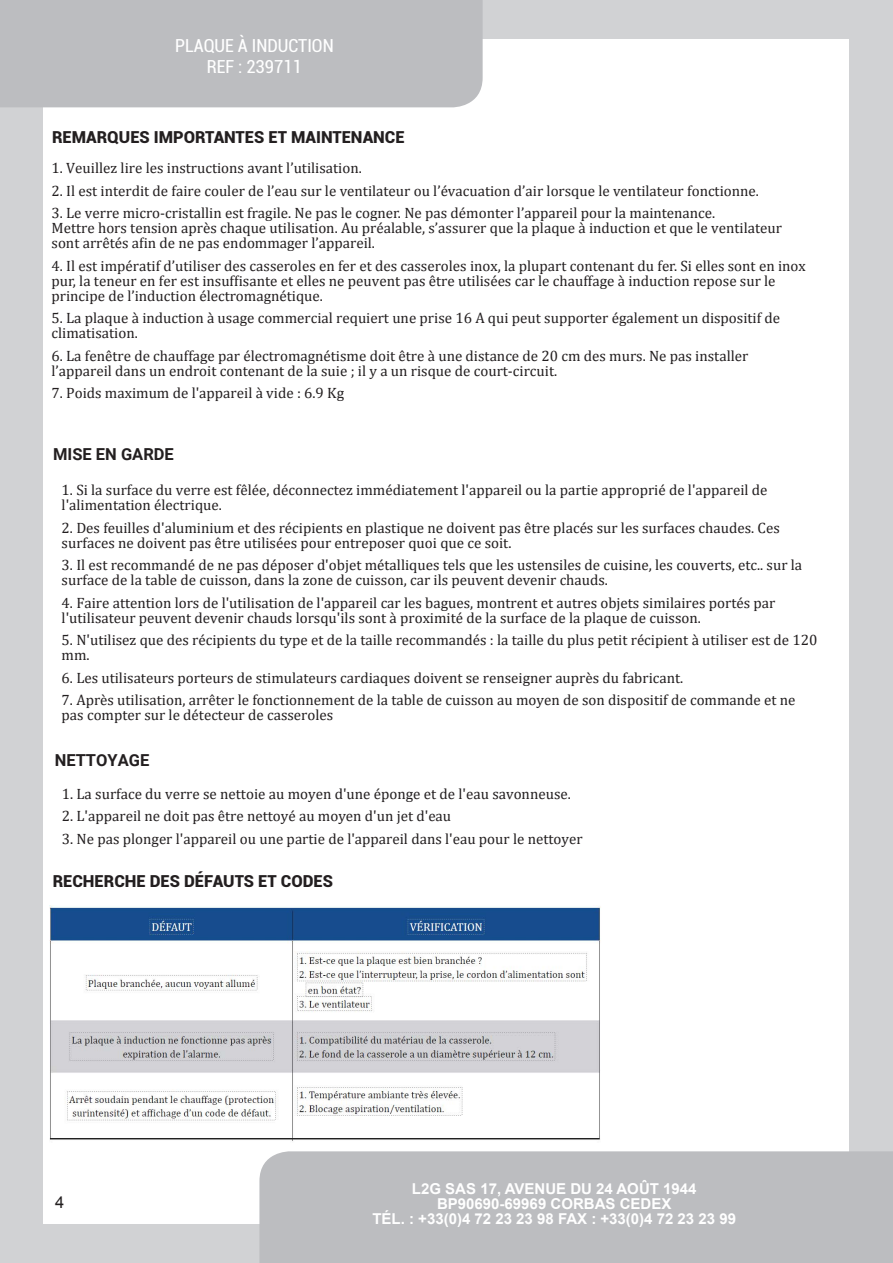
<style>
.page{position:relative;width:893px;height:1263px;background:#d1d2d4}
.page>*{position:absolute;margin:0;border:0;box-sizing:border-box;transform-origin:0 0}
.t1{font:condensed 18px/21px "Roboto";color:#fff;text-align:center}
.sous-titre{font:900 16.5px "Roboto";color:#231f20}
.t2{font:700 16.5px "Roboto";color:#231f20}
.t3{font:16.5px "Arial";color:#231f20}
.paragraphe{font:15px/15px "Cambria";color:#231f20}
.t4{font:700 15px/15px "Arial";color:#fff;text-align:center}
</style>
<div class="page">
<div style="left:44px;top:39px;width:805px;height:1185px;background:#fff"></div>
<div style="left:0;top:0;width:483px;height:107px;background:#bcbdc0"></div>
<div style="left:259px;top:1151px;width:634px;height:112px;background:#bcbdc0"></div>
<img style="left:50px;top:905px;width:551px;height:236px">
<p class="t1" style="left:175px;top:35px;width:160px">PLAQUE À INDUCTION<br>REF : 239711</p>
<p class="sous-titre" style="left:52px;top:125px;width:354px">REMARQUES IMPORTANTES ET MAINTENANCE</p>
<p class="paragraphe" style="left:52px;top:160px;width:312px">1. Veuillez lire les instructions avant l’utilisation.</p>
<p class="paragraphe" style="left:52px;top:183px;width:709px">2. Il est interdit de faire couler de l’eau sur le ventilateur ou l’évacuation d’air lorsque le ventilateur fonctionne.</p>
<p class="paragraphe" style="left:52px;top:205px;width:732px">3. Le verre micro-cristallin est fragile. Ne pas le cogner. Ne pas démonter l’appareil pour la maintenance.<br>Mettre hors tension après chaque utilisation. Au préalable, s’assurer que la plaque à induction et que le ventilateur sont arrêtés afin de ne pas endommager l’appareil.</p>
<p class="paragraphe" style="left:52px;top:258px;width:756px">4. Il est impératif d’utiliser des casseroles en fer et des casseroles inox, la plupart contenant du fer. Si elles sont en inox pur, la teneur en fer est insuffisante et elles ne peuvent pas être utilisées car le chauffage à induction repose sur le principe de l’induction électromagnétique.</p>
<p class="paragraphe" style="left:52px;top:310px;width:730px">5. La plaque à induction à usage commercial requiert une prise 16 A qui peut supporter également un dispositif de climatisation.</p>
<p class="paragraphe" style="left:52px;top:348px;width:698px">6. La fenêtre de chauffage par électromagnétisme doit être à une distance de 20 cm des murs. Ne pas installer l’appareil dans un endroit contenant de la suie ; il y a un risque de court-circuit.</p>
<p class="paragraphe" style="left:52px;top:385px;width:294px">7. Poids maximum de l'appareil à vide : 6.9 Kg</p>
<p class="t2" style="left:53px;top:442px;width:122px">MISE EN GARDE</p>
<p class="paragraphe" style="left:62px;top:482px;width:707px">1. Si la surface du verre est fêlée, déconnectez immédiatement l'appareil ou la partie approprié de l'appareil de l'alimentation électrique.</p>
<p class="paragraphe" style="left:62px;top:520px;width:720px">2. Des feuilles d'aluminium et des récipients en plastique ne doivent pas être placés sur les surfaces chaudes. Ces surfaces ne doivent pas être utilisées pour entreposer quoi que ce soit.</p>
<p class="paragraphe" style="left:62px;top:557px;width:742px">3. Il est recommandé de ne pas déposer d'objet métalliques tels que les ustensiles de cuisine, les couverts, etc.. sur la surface de la table de cuisson, dans la zone de cuisson, car ils peuvent devenir chauds.</p>
<p class="paragraphe" style="left:62px;top:595px;width:715px">4. Faire attention lors de l'utilisation de l'appareil car les bagues, montrent et autres objets similaires portés par l'utilisateur peuvent devenir chauds lorsqu'ils sont à proximité de la surface de la plaque de cuisson.</p>
<p class="paragraphe" style="left:62px;top:632px;width:757px">5. N'utilisez que des récipients du type et de la taille recommandés : la taille du plus petit récipient à utiliser est de 120 mm.</p>
<p class="paragraphe" style="left:62px;top:670px;width:623px">6. Les utilisateurs porteurs de stimulateurs cardiaques doivent se renseigner auprès du fabricant.</p>
<p class="paragraphe" style="left:62px;top:692px;width:735px">7. Après utilisation, arrêter le fonctionnement de la table de cuisson au moyen de son dispositif de commande et ne pas compter sur le détecteur de casseroles</p>
<p class="t2" style="left:55px;top:748px;width:96px">NETTOYAGE</p>
<p class="paragraphe" style="left:62px;top:786px;width:510px">1. La surface du verre se nettoie au moyen d'une éponge et de l'eau savonneuse.</p>
<p class="paragraphe" style="left:62px;top:809px;width:391px">2. L'appareil ne doit pas être nettoyé au moyen d'un jet d'eau</p>
<p class="paragraphe" style="left:62px;top:831px;width:522px">3. Ne pas plonger l'appareil ou une partie de l'appareil dans l'eau pour le nettoyer</p>
<p class="sous-titre" style="left:53px;top:869px;width:282px">RECHERCHE DES DÉFAUTS ET CODES</p>
<p class="t3" style="left:55px;top:1191px;width:11px">4</p>
<p class="t4" style="left:372px;top:1181px;width:365px">L2G SAS 17, AVENUE DU 24 AOÛT 1944<br>BP90690-69969 CORBAS CEDEX<br>TÉL. : +33(0)4 72 23 23 98 FAX : +33(0)4 72 23 23 99</p>
</div>
